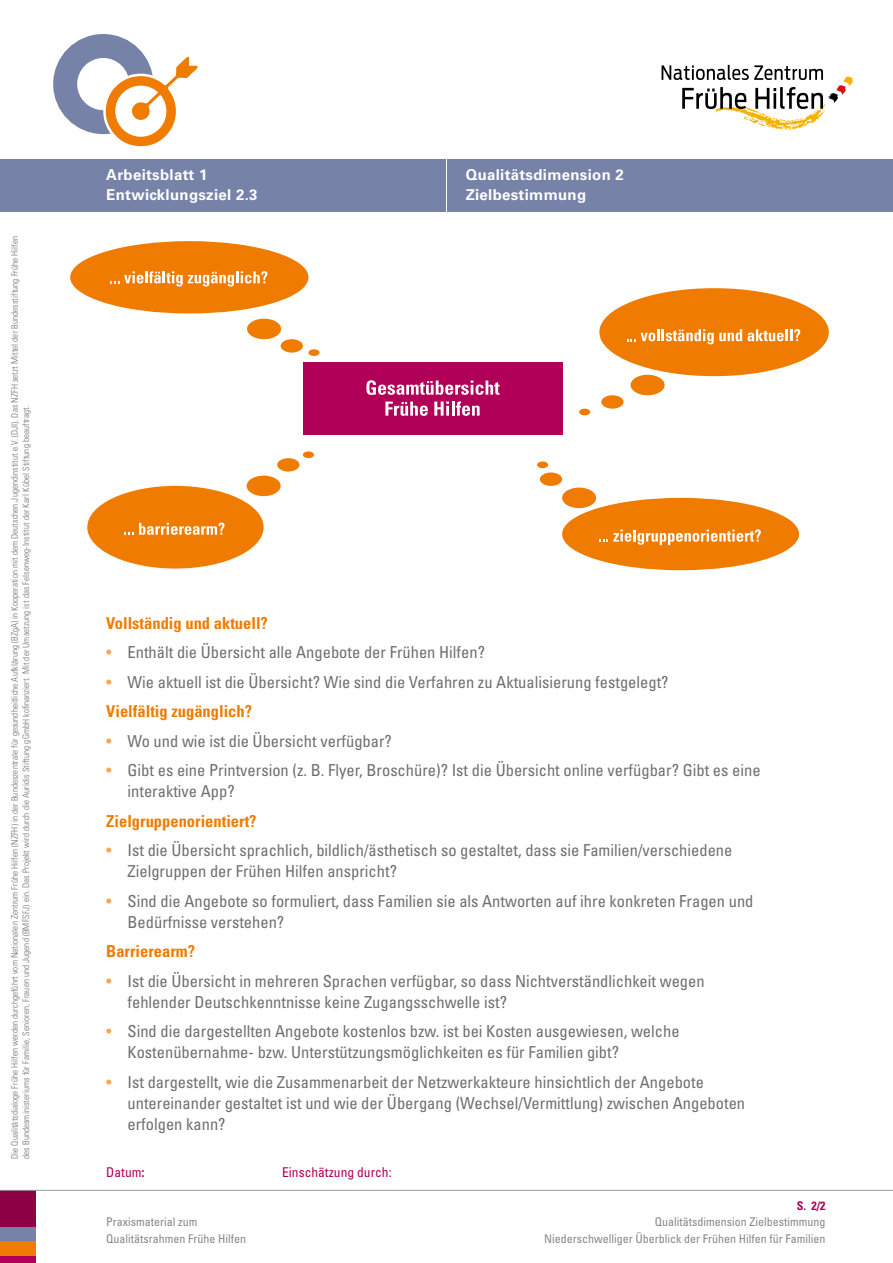
<style>
.page{position:relative;width:893px;height:1263px;background:#fff}
.page>*{position:absolute;margin:0;border:0;box-sizing:border-box;transform-origin:0 0}
.t1{font:condensed 16.5px/21px "Univers LT Std";color:#6f6f6e}
.t2{font:700 condensed 16.5px "Univers LT Std";color:#ef7c00}
.t3{font:700 15px/19.5px "Univers LT Std";letter-spacing:.02em;color:#fff}
.t4{font:condensed 13.5px "Univers LT Std";color:#b10057}
.t5{font:condensed 12px/16.5px "Univers LT Std";color:#878786;text-align:right}
.t6{font:700 condensed 12px "Univers LT Std";color:#b10057}
.p_47_light_6_7_5_Pt{font:300 condensed 9px/11.2px "Univers LT Std";letter-spacing:.01em;color:#6f6f6e}
.s1{color:#f6a657}
.s2{font-weight:700}
</style>
<div class="page">
<div style="left:0;top:1255px;width:35px;height:8px;background:#b10057"></div>
<div style="left:0;top:1191px;width:35px;height:36px;background:#8d0044"></div>
<div style="left:0;top:1227px;width:35px;height:14px;background:#7782a8"></div>
<div style="left:0;top:1241px;width:35px;height:14px;background:#ef7c00"></div>
<div style="left:0;top:159px;width:893px;height:53px;background:#7782a8"></div>
<hr style="left:446px;top:147px;width:1px;height:74px;background:#fff">
<hr style="left:0;top:1190px;width:893px;height:1px;background:#9c9d9d">
<div style="left:53px;top:34px;width:100px;height:100px;border:24px solid #7682a7;border-radius:50%"></div>
<svg style="left:101px;top:52px;width:97px;height:95px"></svg>
<svg style="left:662px;top:65px;width:191px;height:65px"></svg>
<div style="left:303px;top:362px;width:259px;height:72px;background:#b10057"></div>
<svg style="left:366px;top:380px;width:133px;height:15px"></svg>
<svg style="left:385px;top:402px;width:43px;height:14px"></svg>
<svg style="left:434px;top:401px;width:46px;height:15px"></svg>
<div style="left:599px;top:288px;width:230px;height:88px;background:#ef7c00;border-radius:50%"></div>
<svg style="left:627px;top:329px;width:173px;height:15px"></svg>
<div style="left:562px;top:498px;width:237px;height:72px;background:#ef7c00;border-radius:50%"></div>
<svg style="left:599px;top:529px;width:162px;height:16px"></svg>
<div style="left:87px;top:486px;width:177px;height:82px;background:#ef7c00;border-radius:50%"></div>
<svg style="left:124px;top:523px;width:101px;height:12px"></svg>
<div style="left:70px;top:241px;width:238px;height:72px;background:#ef7c00;border-radius:50%"></div>
<svg style="left:110px;top:271px;width:157px;height:15px"></svg>
<div style="left:247px;top:319px;width:34px;height:20px;background:#ef7c00;border-radius:50%"></div>
<div style="left:247px;top:476px;width:34px;height:20px;background:#ef7c00;border-radius:50%"></div>
<div style="left:562px;top:488px;width:34px;height:20px;background:#ef7c00;border-radius:50%"></div>
<div style="left:631px;top:375px;width:34px;height:20px;background:#ef7c00;border-radius:50%"></div>
<div style="left:601px;top:395px;width:23px;height:14px;background:#ef7c00;border-radius:50%"></div>
<div style="left:579px;top:409px;width:11px;height:6px;background:#ef7c00;border-radius:50%"></div>
<div style="left:281px;top:339px;width:22px;height:14px;background:#ef7c00;border-radius:50%"></div>
<div style="left:308px;top:349px;width:12px;height:7px;background:#ef7c00;border-radius:50%"></div>
<div style="left:540px;top:472px;width:22px;height:14px;background:#ef7c00;border-radius:50%"></div>
<div style="left:537px;top:461px;width:11px;height:7px;background:#ef7c00;border-radius:50%"></div>
<div style="left:277px;top:458px;width:22px;height:13px;background:#ef7c00;border-radius:50%"></div>
<div style="left:303px;top:451px;width:11px;height:7px;background:#ef7c00;border-radius:50%"></div>
<p class="p_47_light_6_7_5_Pt" style="left:9px;top:1159px;width:924px;rotate:-90deg">Die Qualitätsdialoge Frühe Hilfen werden durchgeführt vom Nationalen Zentrum Frühe Hilfen (NZFH) in der Bundeszentrale für gesundheitliche Aufklärung (BZgA) in Kooperation mit dem Deutschen Jugendinstitut e.V. (DJI). Das NZFH setzt Mittel der Bundesstiftung Frühe Hilfen des Bundesministeriums für Familie, Senioren, Frauen und Jugend (BMFSFJ) ein. Das Projekt wird durch die Auridis Stiftung gGmbH kofinanziert. Mit der Umsetzung ist das Felsenweg-Institut der Karl Kübel Stiftung beauftragt.</p>
<p class="t3" style="left:106px;top:165px;width:153px">Arbeitsblatt 1<br>Entwicklungsziel 2.3</p>
<p class="t3" style="left:466px;top:165px;width:160px">Qualitätsdimension 2<br>Zielbestimmung</p>
<p class="t2" style="left:106px;top:612px;width:163px">Vollständig und aktuell?</p>
<p class="t1" style="left:106px;top:641px;width:380px"><span class="s1">•</span> Enthält die Übersicht alle Angebote der Frühen Hilfen?</p>
<p class="t1" style="left:106px;top:671px;width:564px"><span class="s1">•</span> Wie aktuell ist die Übersicht? Wie sind die Verfahren zu Aktualisierung festgelegt?</p>
<p class="t2" style="left:106px;top:701px;width:147px">Vielfältig zugänglich?</p>
<p class="t1" style="left:106px;top:730px;width:287px"><span class="s1">•</span> Wo und wie ist die Übersicht verfügbar?</p>
<p class="t1" style="left:128px;top:759px;width:634px;text-indent:-21px"><span class="s1">•</span> Gibt es eine Printversion (z. B. Flyer, Broschüre)? Ist die Übersicht online verfügbar? Gibt es eine interaktive App?</p>
<p class="t2" style="left:106px;top:811px;width:152px">Zielgruppenorientiert?</p>
<p class="t1" style="left:128px;top:839px;width:606px;text-indent:-21px"><span class="s1">•</span> Ist die Übersicht sprachlich, bildlich/ästhetisch so gestaltet, dass sie Familien/verschiedene<br>Zielgruppen der Frühen Hilfen anspricht?</p>
<p class="t1" style="left:128px;top:890px;width:627px;text-indent:-21px"><span class="s1">•</span> Sind die Angebote so formuliert, dass Familien sie als Antworten auf ihre konkreten Fragen und<br>Bedürfnisse verstehen?</p>
<p class="t2" style="left:106px;top:941px;width:90px">Barrierearm?</p>
<p class="t1" style="left:128px;top:970px;width:579px;text-indent:-21px"><span class="s1">•</span> Ist die Übersicht in mehreren Sprachen verfügbar, so dass Nichtverständlichkeit wegen fehlender Deutschkenntnisse keine Zugangsschwelle ist?</p>
<p class="t1" style="left:128px;top:1020px;width:554px;text-indent:-21px"><span class="s1">•</span> Sind die dargestellten Angebote kostenlos bzw. ist bei Kosten ausgewiesen, welche<br>Kostenübernahme- bzw. Unterstützungsmöglichkeiten es für Familien gibt?</p>
<p class="t1" style="left:128px;top:1071px;width:619px;text-indent:-21px"><span class="s1">•</span> Ist dargestellt, wie die Zusammenarbeit der Netzwerkakteure hinsichtlich der Angebote untereinander gestaltet ist und wie der Übergang (Wechsel/Vermittlung) zwischen Angeboten erfolgen kann?</p>
<p class="t4" style="left:106px;top:1163px;width:40px">Datum<span class="s2">:</span></p>
<p class="t4" style="left:282px;top:1163px;width:111px">Einschätzung durch:</p>
<p class="t5" style="left:106px;top:1213px;width:141px;text-align:left">Praxismaterial zum<br>Qualitätsrahmen Frühe Hilfen</p>
<p class="t6" style="left:797px;top:1198px;width:30px">S. 2/2</p>
<p class="t5" style="left:544px;top:1213px;width:283px">Qualitätsdimension Zielbestimmung<br>Niederschwelliger Überblick der Frühen Hilfen für Familien</p>
</div>
